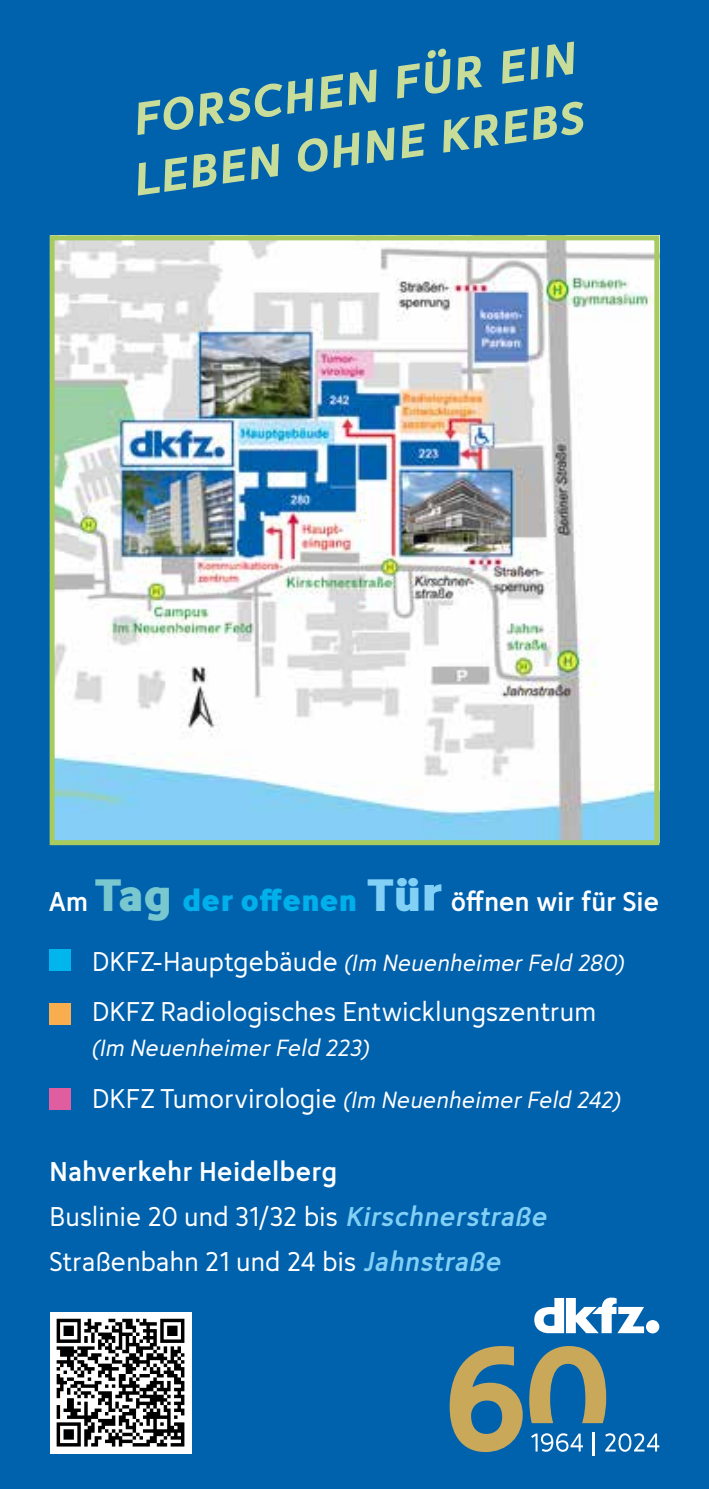
<style>
.page{position:relative;width:709px;height:1489px;background:#fff}
.page>*{position:absolute;margin:0;border:0;box-sizing:border-box;transform-origin:0 0}
.t1{font:italic 700 46.25px/60px "Avancement 2020";color:#c8dd9a}
.t2{font:27.5px/45px "Avancement 2020";letter-spacing:.005em;color:#fff}
.t3{font:500 27.5px "Avancement 2020";color:#fff}
.t4{font:italic 23.75px/52px "Avancement 2020";letter-spacing:.005em;color:#fff}
.s1{font-weight:900;font-size:45px;color:#7ac8cf}
.s2{font-weight:900;font-size:30px;color:#00b0eb}
.s3{font-weight:900;font-size:45px;color:#82d0f5}
.s4{font-weight:900;font-size:50px;color:#82d0f5}
.s5{font-style:normal;font-size:27.5px}
.s6{font-weight:500}
.s7{font-weight:500;font-style:italic;color:#82d0f5}
</style>
<div class="page">
<div style="left:0;top:0;width:709px;height:1488px;background:#0061ad"></div>
<img style="left:56px;top:241px;width:597px;height:598px">
<div style="left:50px;top:235px;width:609px;height:610px;border:5px solid #a8cb60"></div>
<div style="left:50px;top:1311px;width:141px;height:142px;background:#fff"></div>
<div style="left:53px;top:1315px;width:135px;height:134px;background:linear-gradient(to right,#fff,#fff)"></div>
<svg style="left:57px;top:1318px;width:127px;height:128px"></svg>
<svg style="left:534px;top:1297px;width:125px;height:36px"></svg>
<svg style="left:449px;top:1346px;width:210px;height:109px"></svg>
<div style="left:50px;top:949px;width:21px;height:21px;background:#00b6ed"></div>
<div style="left:50px;top:1003px;width:21px;height:21px;background:#f8ae4e"></div>
<div style="left:50px;top:1087px;width:21px;height:22px;background:#e05e9f"></div>
<h1 class="t1" style="left:123px;top:88px;width:455px;rotate:-8deg">FORSCHEN FÜR EIN<br>LEBEN OHNE KREBS</h1>
<p class="t3" style="left:50px;top:881px;width:611px">Am <span class="s1">Tag</span> <span class="s2">der offenen</span> <span class="s3">Tü</span><span class="s4">r</span> öffnen wir für Sie</p>
<p class="t4" style="left:92px;top:936px;width:535px"><span class="s5">DKFZ-Hauptgebäude</span> (Im Neuenheimer Feld 280)</p>
<p class="t2" style="left:92px;top:989px;width:505px">DKFZ Radiologisches Entwicklungszentrum</p>
<p class="t4" style="left:92px;top:1021px;width:531px">(Im Neuenheimer Feld 223)<br><span class="s5">DKFZ Tumorvirologie</span> (Im Neuenheimer Feld 242)</p>
<p class="t2" style="left:50px;top:1148px;width:500px"><span class="s6">Nahverkehr Heidelberg<br></span>Buslinie 20 und 31/32 bis <span class="s7">Kirschnerstraße<br></span>Straßenbahn 21 und 24 bis <span class="s7">Jahnstraße</span></p>
</div>
